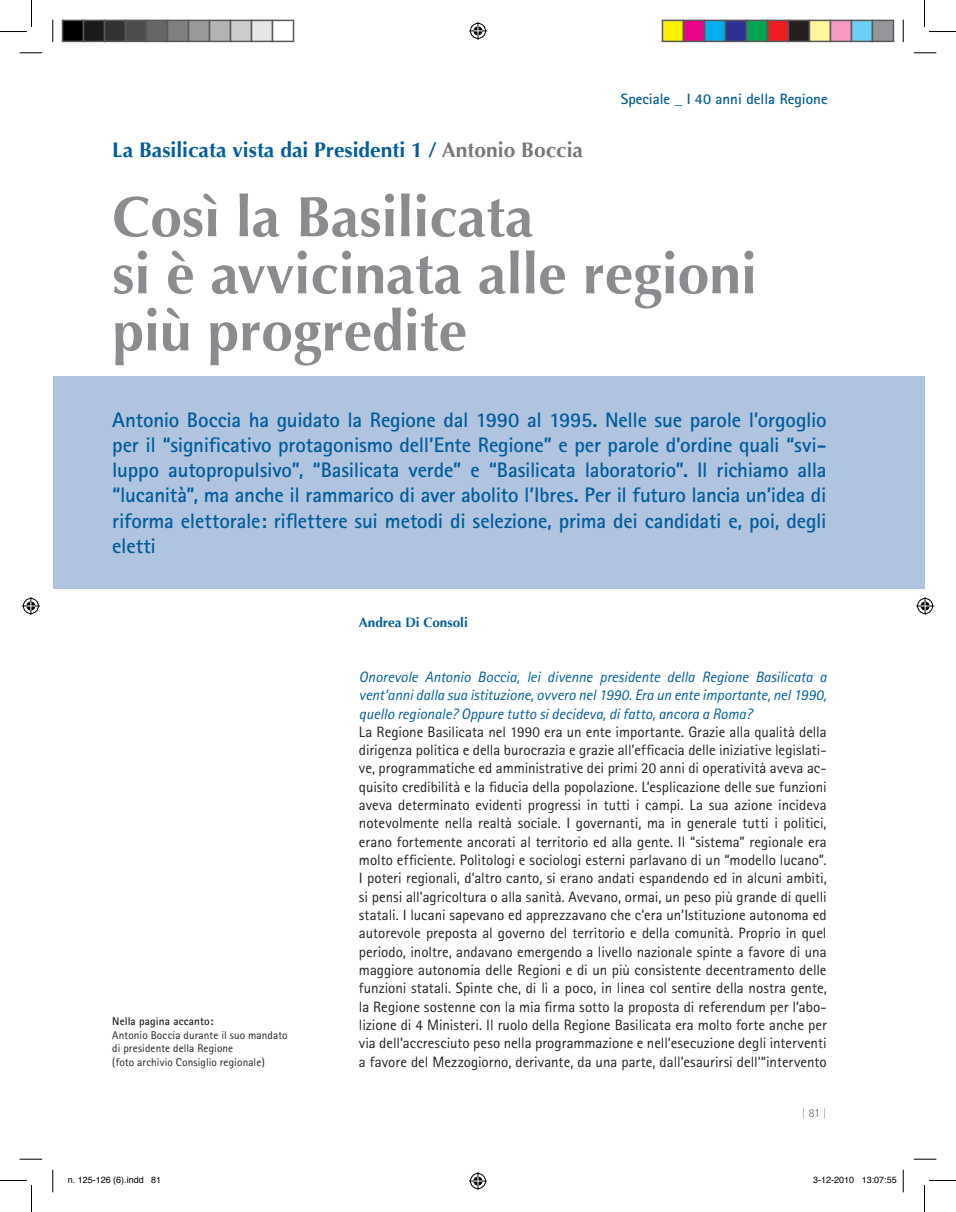
<style>
.page{position:relative;width:956px;height:1212px;background:#fff}
.page>*{position:absolute;margin:0;border:0;box-sizing:border-box;transform-origin:0 0}
.t1{font:700 57px/57px "Optima";color:#8a8c8f}
.t2{font:700 21px/25.2px "Rotis Sans Serif";letter-spacing:-.01em;color:#005d9c;text-align:justify}
.t3{font:700 21px "Optima";color:#005d9c}
.t4{font:15px/18.3px "Rotis Sans Serif";color:#231f20}
.t5{font:700 15px "Rotis Sans Serif";color:#005d9c}
.t6{font:700 13.5px "Optima";color:#005d9c}
.t7{font:300 12px "Rotis Sans Serif";color:#8a8c8f}
.t8{font:11.25px/13.5px "Rotis Sans Serif";letter-spacing:.01em;color:#231f20}
.t9{font:9px "Helvetica";color:#000}
.s1{color:#76787b}
.s2{font-weight:700}
.s3{font-style:italic;color:#005d9c}
.s4{color:#57585a}
</style>
<div class="page">
<div style="left:53px;top:376px;width:871px;height:213px;background:#b1c4df"></div>
<svg style="left:20px;top:52px;width:22px;height:2px"></svg>
<svg style="left:914px;top:52px;width:22px;height:2px"></svg>
<svg style="left:20px;top:1158px;width:22px;height:1px"></svg>
<svg style="left:914px;top:1158px;width:22px;height:1px"></svg>
<svg style="left:52px;top:20px;width:2px;height:22px"></svg>
<svg style="left:52px;top:1169px;width:2px;height:22px"></svg>
<svg style="left:903px;top:20px;width:1px;height:22px"></svg>
<svg style="left:903px;top:1169px;width:1px;height:22px"></svg>
<svg style="left:0;top:0;width:32px;height:32px"></svg>
<svg style="left:0;top:1180px;width:32px;height:31px"></svg>
<svg style="left:924px;top:0;width:32px;height:32px"></svg>
<svg style="left:924px;top:1180px;width:32px;height:31px"></svg>
<svg style="left:469px;top:22px;width:18px;height:18px"></svg>
<svg style="left:469px;top:1172px;width:18px;height:17px"></svg>
<svg style="left:22px;top:597px;width:18px;height:18px"></svg>
<svg style="left:916px;top:597px;width:18px;height:18px"></svg>
<div style="left:63px;top:20px;width:21px;height:21px;background:#000"></div>
<div style="left:62px;top:20px;width:22px;height:22px;border:2px solid #595959"></div>
<div style="left:84px;top:20px;width:21px;height:21px;background:#1a1a1a"></div>
<div style="left:83px;top:20px;width:22px;height:22px;border:2px solid #595959"></div>
<div style="left:105px;top:20px;width:21px;height:21px;background:#333"></div>
<div style="left:104px;top:20px;width:22px;height:22px;border:2px solid #595959"></div>
<div style="left:126px;top:20px;width:21px;height:21px;background:#4d4d4d"></div>
<div style="left:125px;top:20px;width:22px;height:22px;border:2px solid #595959"></div>
<div style="left:147px;top:20px;width:21px;height:21px;background:#666"></div>
<div style="left:146px;top:20px;width:22px;height:22px;border:2px solid #595959"></div>
<div style="left:168px;top:20px;width:21px;height:21px;background:#808080"></div>
<div style="left:167px;top:20px;width:22px;height:22px;border:2px solid #595959"></div>
<div style="left:189px;top:20px;width:21px;height:21px;background:#999"></div>
<div style="left:188px;top:20px;width:22px;height:22px;border:2px solid #595959"></div>
<div style="left:210px;top:20px;width:21px;height:21px;background:#b3b3b3"></div>
<div style="left:209px;top:20px;width:22px;height:22px;border:2px solid #595959"></div>
<div style="left:231px;top:20px;width:21px;height:21px;background:#ccc"></div>
<div style="left:230px;top:20px;width:22px;height:22px;border:2px solid #595959"></div>
<div style="left:252px;top:20px;width:21px;height:21px;background:#e6e6e6"></div>
<div style="left:251px;top:20px;width:22px;height:22px;border:2px solid #595959"></div>
<div style="left:272px;top:20px;width:22px;height:22px;border:2px solid #595959"></div>
<div style="left:662px;top:20px;width:21px;height:21px;background:#fff101"></div>
<div style="left:662px;top:20px;width:22px;height:22px;border:2px solid #595959"></div>
<div style="left:683px;top:20px;width:21px;height:21px;background:#ed028c"></div>
<div style="left:683px;top:20px;width:22px;height:22px;border:2px solid #595959"></div>
<div style="left:704px;top:20px;width:21px;height:21px;background:#00aeef"></div>
<div style="left:704px;top:20px;width:22px;height:22px;border:2px solid #595959"></div>
<div style="left:725px;top:20px;width:21px;height:21px;background:#2e3092"></div>
<div style="left:725px;top:20px;width:22px;height:22px;border:2px solid #595959"></div>
<div style="left:746px;top:20px;width:21px;height:21px;background:#00a54f"></div>
<div style="left:746px;top:20px;width:22px;height:22px;border:2px solid #595959"></div>
<div style="left:767px;top:20px;width:21px;height:21px;background:#ee1d23"></div>
<div style="left:767px;top:20px;width:22px;height:22px;border:2px solid #595959"></div>
<div style="left:788px;top:20px;width:21px;height:21px;background:#231f20"></div>
<div style="left:788px;top:20px;width:22px;height:22px;border:2px solid #595959"></div>
<div style="left:809px;top:20px;width:21px;height:21px;background:#fff79a"></div>
<div style="left:809px;top:20px;width:22px;height:22px;border:2px solid #595959"></div>
<div style="left:830px;top:20px;width:21px;height:21px;background:#f499c2"></div>
<div style="left:830px;top:20px;width:22px;height:22px;border:2px solid #595959"></div>
<div style="left:851px;top:20px;width:21px;height:21px;background:#6bcff6"></div>
<div style="left:851px;top:20px;width:22px;height:22px;border:2px solid #595959"></div>
<div style="left:872px;top:20px;width:21px;height:21px;background:#939598"></div>
<div style="left:872px;top:20px;width:22px;height:22px;border:2px solid #595959"></div>
<p class="t3" style="left:112px;top:138px;width:472px">La Basilicata vista dai Presidenti 1 / <span class="s1">Antonio Boccia</span></p>
<p class="t5" style="left:621px;top:89px;width:208px">Speciale _ I 40 anni della Regione</p>
<p class="t1" style="left:112px;top:189px;width:646px">Così la Basilicata<br>si è avvicinata alle regioni più progredite</p>
<p class="t2" style="left:112px;top:406px;width:716px">Antonio Boccia ha guidato la Regione dal 1990 al 1995. Nelle sue parole l’orgoglio per il “significativo protagonismo dell’Ente Regione” e per parole d’ordine quali “svi&shy;luppo autopropulsivo”, “Basilicata verde” e “Basilicata laboratorio”. Il richiamo alla “lucanità”, ma anche il rammarico di aver abolito l’Ibres. Per il futuro lancia un’idea di riforma elettorale: riflettere sui metodi di selezione, prima dei candidati e, poi, degli eletti</p>
<p class="t8" style="left:112px;top:1014px;width:177px"><span class="s2">Nella pagina accanto:<br></span>Antonio Boccia durante il suo mandato di presidente della Regione<br>(foto archivio Consiglio regionale)</p>
<p class="t6" style="left:359px;top:614px;width:110px">Andrea Di Consoli</p>
<p class="t4" style="left:359px;top:667px;width:469px"><span class="s3">Onorevole Antonio Boccia, lei divenne presidente della Regione Basilicata a vent’anni dalla sua istituzione, ovvero nel 1990. Era un ente importante, nel 1990, quello regionale? Oppure tutto si decideva, di fatto, ancora a Roma?<br></span>La Regione Basilicata nel 1990 era un ente importante. Grazie alla qualità della dirigenza politica e della burocrazia e grazie all’efficacia delle iniziative legislati&shy;ve, programmatiche ed amministrative dei primi 20 anni di operatività aveva ac&shy;quisito credibilità e la fiducia della popolazione. L’esplicazione delle sue funzioni aveva determinato evidenti progressi in tutti i campi. La sua azione incideva notevolmente nella realtà sociale. I governanti, ma in generale tutti i politici, erano fortemente ancorati al territorio ed alla gente. Il “sistema” regionale era molto efficiente. Politologi e sociologi esterni parlavano di un “modello lucano”.<br>I poteri regionali, d’altro canto, si erano andati espandendo ed in alcuni ambiti, si pensi all’agricoltura o alla sanità. Avevano, ormai, un peso più grande di quelli statali. I lucani sapevano ed apprezzavano che c’era un’Istituzione autonoma ed autorevole preposta al governo del territorio e della comunità. Proprio in quel periodo, inoltre, andavano emergendo a livello nazionale spinte a favore di una maggiore autonomia delle Regioni e di un più consistente decentramento delle funzioni statali. Spinte che, di lì a poco, in linea col sentire della nostra gente, la Regione sostenne con la mia firma sotto la proposta di referendum per l’abo&shy;lizione di 4 Ministeri. Il ruolo della Regione Basilicata era molto forte anche per via dell’accresciuto peso nella programmazione e nell’esecuzione degli interventi a favore del Mezzogiorno, derivante, da una parte, dall’esaurirsi dell’“intervento</p>
<p class="t7" style="left:802px;top:1105px;width:26px">|<span class="s4">81</span>|</p>
<p class="t9" style="left:68px;top:1173px;width:95px">n. 125-126 (6).indd 81</p>
<p class="t9" style="left:813px;top:1173px;width:85px">3-12-2010 13:07:55</p>
</div>
